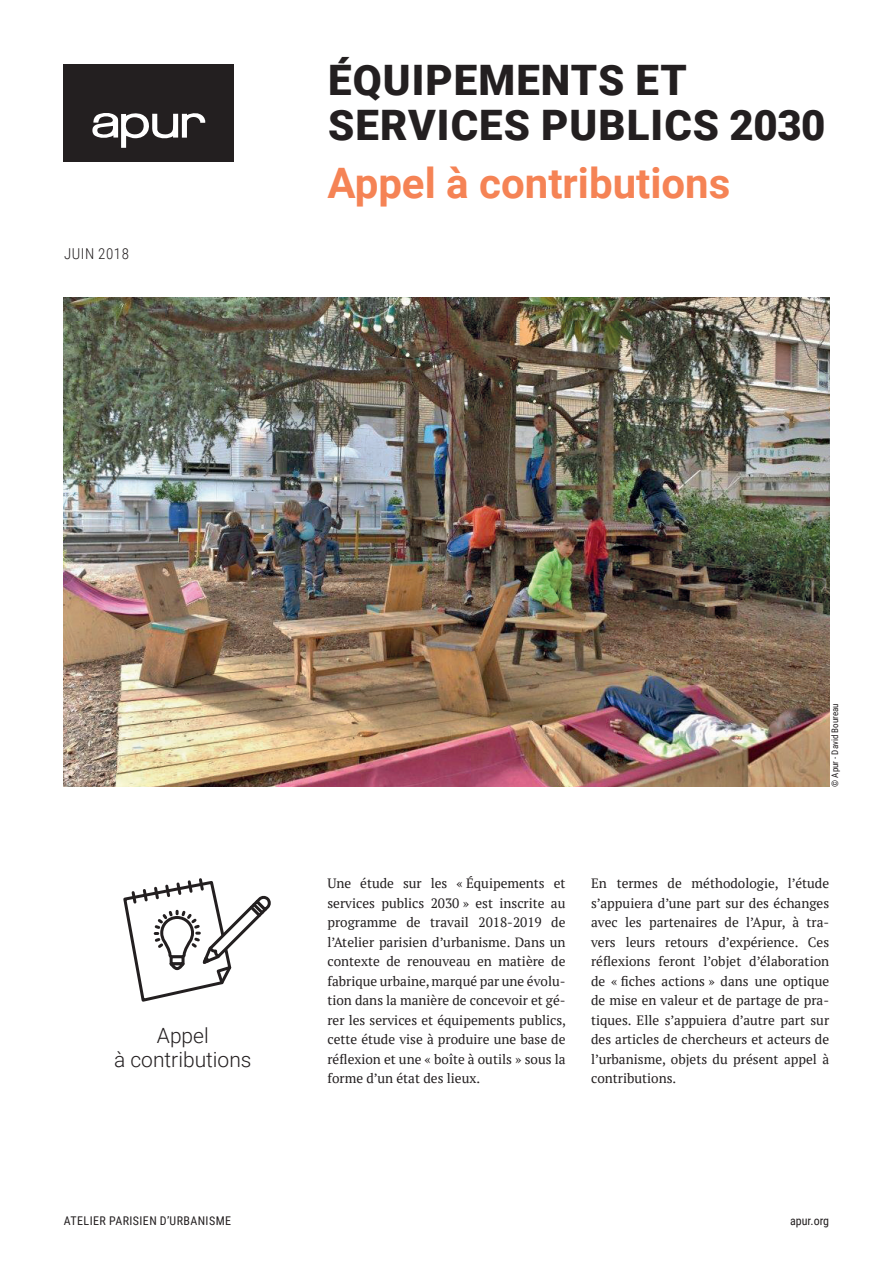
<style>
.page{position:relative;width:893px;height:1263px;background:#fff}
.page>*{position:absolute;margin:0;border:0;box-sizing:border-box;transform-origin:0 0}
.t1{font:900 42px/45px "Roboto";letter-spacing:.025em;color:#231f20}
.t2{font:700 42px "Roboto";color:#f58355}
.t3{font:300 21px/24px "Roboto";color:#231f20;text-align:center}
.t4{font:300 15px "Roboto Condensed";letter-spacing:.035em;color:#231f20}
.t5{font:13.5px/19.5px "PT Serif";color:#231f20;text-align:justify}
.t6{font:12px "Roboto Condensed";letter-spacing:.035em;color:#231f20}
.t7{font:9px "Roboto Condensed";color:#231f20}
</style>
<div class="page">
<div style="left:64px;top:64px;width:170px;height:98px;background:#231f20"></div>
<svg style="left:92px;top:113px;width:113px;height:35px"></svg>
<img style="left:64px;top:298px;width:765px;height:489px">
<svg style="left:123px;top:878px;width:148px;height:124px"></svg>
<p class="t4" style="left:64px;top:244px;width:66px">juin 2018</p>
<h1 class="t1" style="left:328px;top:56px;width:499px">ÉQUIPEMENTS ET<br>SERVICES PUBLICS 2030</h1>
<h1 class="t2" style="left:327px;top:154px;width:404px">Appel à contributions</h1>
<h2 class="t3" style="left:114px;top:1022px;width:139px">Appel<br>à contributions</h2>
<p class="t7" style="left:829px;top:787px;width:85px;rotate:-90deg">© APUR - DAVID BOUREAU</p>
<p class="t5" style="left:327px;top:873px;width:240px">Une étude sur les « Équipements et services publics 2030 » est inscrite au programme de travail 2018-2019 de l’Atelier parisien d’urbanisme. Dans un contexte de renouveau en matière de fabrique urbaine, marqué par une évolu&shy;tion dans la manière de concevoir et gé&shy;rer les services et équipements publics, cette étude vise à produire une base de réflexion et une « boîte à outils » sous la forme d’un état des lieux.</p>
<p class="t5" style="left:591px;top:873px;width:240px">En termes de méthodologie, l’étude s’appuiera d’une part sur des échanges avec les partenaires de l’Apur, à tra&shy;vers leurs retours d’expérience. Ces réflexions feront l’objet d’élaboration de « fiches actions » dans une optique de mise en valeur et de partage de pra&shy;tiques. Elle s’appuiera d’autre part sur des articles de chercheurs et acteurs de l’urbanisme, objets du présent appel à contributions.</p>
<p class="t6" style="left:64px;top:1212px;width:169px">ATELIER PARISIEN D’URBANISME</p>
<p class="t6" style="left:790px;top:1212px;width:41px">APUR.ORG</p>
</div>
